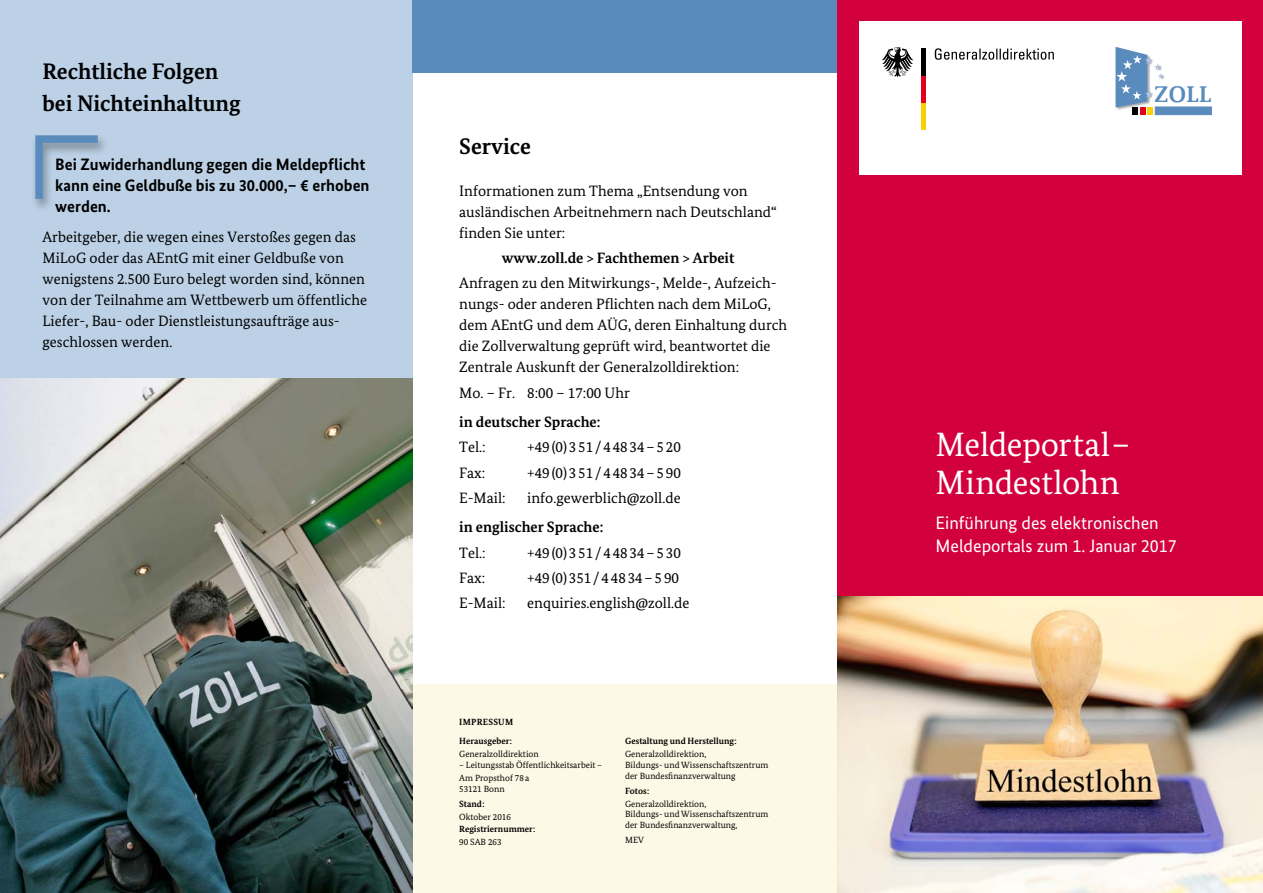
<style>
.page{position:relative;width:1263px;height:893px;background:#fff}
.page>*{position:absolute;margin:0;border:0;box-sizing:border-box;transform-origin:0 0}
.t1{font:33.75px/38.2px "Bundes Serif";letter-spacing:-.005em;color:#fff}
.t2{font:600 23.55px "Demos EF";color:#5a8bbd}
.t3{font:700 22.5px/31.5px "Bundes Serif";color:#000}
.t4{font:18px/22.5px "Bundes Sans";color:#fff}
.t5{font:700 16.5px/21px "Bundes Sans";color:#000}
.t6{font:15px/21px "Bundes Serif";color:#000}
.t7{font:700 15px "Bundes Serif";color:#000}
.t8{font:9px/10.8px "Bundes Serif";color:#000}
.t9{font:700 9px/19.4px "Bundes Serif";color:#000}
</style>
<div class="page">
<div style="left:0;top:0;width:412px;height:893px;background:#bcd1e6"></div>
<img style="left:838px;top:595px;width:425px;height:298px">
<div style="left:412px;top:0;width:426px;height:72px;background:#5a8bbd"></div>
<div style="left:838px;top:0;width:425px;height:595px;background:#d2003c"></div>
<div style="left:412px;top:684px;width:426px;height:209px;background:#fef8e6"></div>
<div style="left:859px;top:21px;width:383px;height:153px;background:#fff"></div>
<img style="left:1117px;top:76px;width:54px;height:40px">
<svg style="left:1115px;top:47px;width:49px;height:61px"></svg>
<div style="left:1155px;top:107px;width:56px;height:8px;background:#5a8bbd"></div>
<div style="left:1132px;top:107px;width:5px;height:8px;background:#000"></div>
<div style="left:1140px;top:107px;width:5px;height:8px;background:#e2001a"></div>
<div style="left:1148px;top:107px;width:5px;height:8px;background:#f8d200"></div>
<div style="left:921px;top:103px;width:5px;height:27px;background:#f8d200"></div>
<div style="left:921px;top:76px;width:5px;height:27px;background:#e2001a"></div>
<div style="left:921px;top:49px;width:5px;height:27px;background:#000"></div>
<svg style="left:882px;top:47px;width:31px;height:30px"></svg>
<svg style="left:935px;top:48px;width:119px;height:12px"></svg>
<div style="left:30px;top:133px;width:79px;height:80px;background:#000;opacity:.35"></div>
<svg style="left:35px;top:135px;width:63px;height:64px"></svg>
<img style="left:0;top:378px;width:412px;height:515px">
<h3 class="t3" style="left:43px;top:56px;width:200px">Rechtliche Folgen bei Nichteinhaltung</h3>
<p class="t5" style="left:55px;top:154px;width:316px">Bei Zuwiderhandlung gegen die Meldepflicht kann eine Geldbuße bis zu 30.000,– € erhoben werden.</p>
<p class="t6" style="left:43px;top:226px;width:326px">Arbeitgeber, die wegen eines Verstoßes gegen das MiLoG oder das AEntG mit einer Geldbuße von wenigstens 2.500 Euro belegt worden sind, können von der Teilnahme am Wettbewerb um öffentliche Liefer-, Bau- oder Dienstleistungsaufträge aus&shy;geschlossen werden.</p>
<h3 class="t3" style="left:459px;top:130px;width:73px">Service</h3>
<p class="t6" style="left:459px;top:180px;width:319px">Informationen zum Thema „Entsendung von ausländischen Arbeitnehmern nach Deutschland“ finden Sie unter:</p>
<p class="t7" style="left:502px;top:249px;width:234px">www.zoll.de &gt; Fachthemen &gt; Arbeit</p>
<p class="t6" style="left:459px;top:272px;width:329px">Anfragen zu den Mitwirkungs-, Melde-, Aufzeich&shy;nungs- oder anderen Pflichten nach dem MiLoG, dem AEntG und dem AÜG, deren Einhaltung durch die Zollverwaltung geprüft wird, beantwortet die Zentrale Auskunft der Generalzolldirektion:</p>
<p class="t6" style="left:459px;top:382px;width:172px">Mo. – Fr. 8:00 – 17:00 Uhr</p>
<p class="t7" style="left:459px;top:413px;width:143px">in deutscher Sprache:</p>
<p class="t6" style="left:459px;top:436px;width:28px">Tel.:</p>
<p class="t6" style="left:527px;top:436px;width:155px">+49(0)351/44834–520</p>
<p class="t6" style="left:459px;top:462px;width:28px">Fax:</p>
<p class="t6" style="left:527px;top:462px;width:155px">+49(0)351/44834–590</p>
<p class="t6" style="left:459px;top:487px;width:48px">E-Mail:</p>
<p class="t6" style="left:527px;top:487px;width:155px">info.gewerblich@zoll.de</p>
<p class="t7" style="left:459px;top:518px;width:146px">in englischer Sprache:</p>
<p class="t6" style="left:459px;top:542px;width:28px">Tel.:</p>
<p class="t6" style="left:527px;top:542px;width:155px">+49(0)351/44834–530</p>
<p class="t6" style="left:459px;top:567px;width:28px">Fax:</p>
<p class="t6" style="left:527px;top:567px;width:153px">+49(0)351/44834–590</p>
<p class="t6" style="left:459px;top:592px;width:48px">E-Mail:</p>
<p class="t6" style="left:527px;top:592px;width:164px">enquiries.english@zoll.de</p>
<p class="t9" style="left:459px;top:712px;width:55px">IMPRESSUM<br>Herausgeber:</p>
<p class="t8" style="left:459px;top:748px;width:81px">Generalzolldirektion</p>
<p class="t8" style="left:459px;top:758px;width:144px;line-height:12.9px">– Leitungsstab Öffentlichkeitsarbeit –<br>Am Propsthof 78 a</p>
<p class="t8" style="left:459px;top:783px;width:47px">53121 Bonn</p>
<p class="t9" style="left:459px;top:794px;width:27px">Stand:</p>
<p class="t8" style="left:459px;top:811px;width:53px">Oktober 2016</p>
<p class="t9" style="left:459px;top:820px;width:78px">Registriernummer:</p>
<p class="t8" style="left:459px;top:837px;width:44px">90 SAB 263</p>
<p class="t9" style="left:625px;top:731px;width:113px">Gestaltung und Herstellung:</p>
<p class="t8" style="left:625px;top:748px;width:145px">Generalzolldirektion,<br>Bildungs- und Wissenschaftszentrum der Bundesfinanzverwaltung</p>
<p class="t9" style="left:625px;top:781px;width:26px">Fotos:</p>
<p class="t8" style="left:625px;top:798px;width:145px">Generalzolldirektion,<br>Bildungs- und Wissenschaftszentrum der Bundesfinanzverwaltung,</p>
<p class="t8" style="left:625px;top:835px;width:20px">MEV</p>
<h2 class="t2" style="left:1154px;top:81px;width:58px">ZOLL</h2>
<h1 class="t1" style="left:935px;top:424px;width:196px">Meldeportal–<br>Mindestlohn</h1>
<p class="t4" style="left:935px;top:511px;width:243px">Einführung des elektronischen<br>Meldeportals zum 1. Januar 2017</p>
</div>
